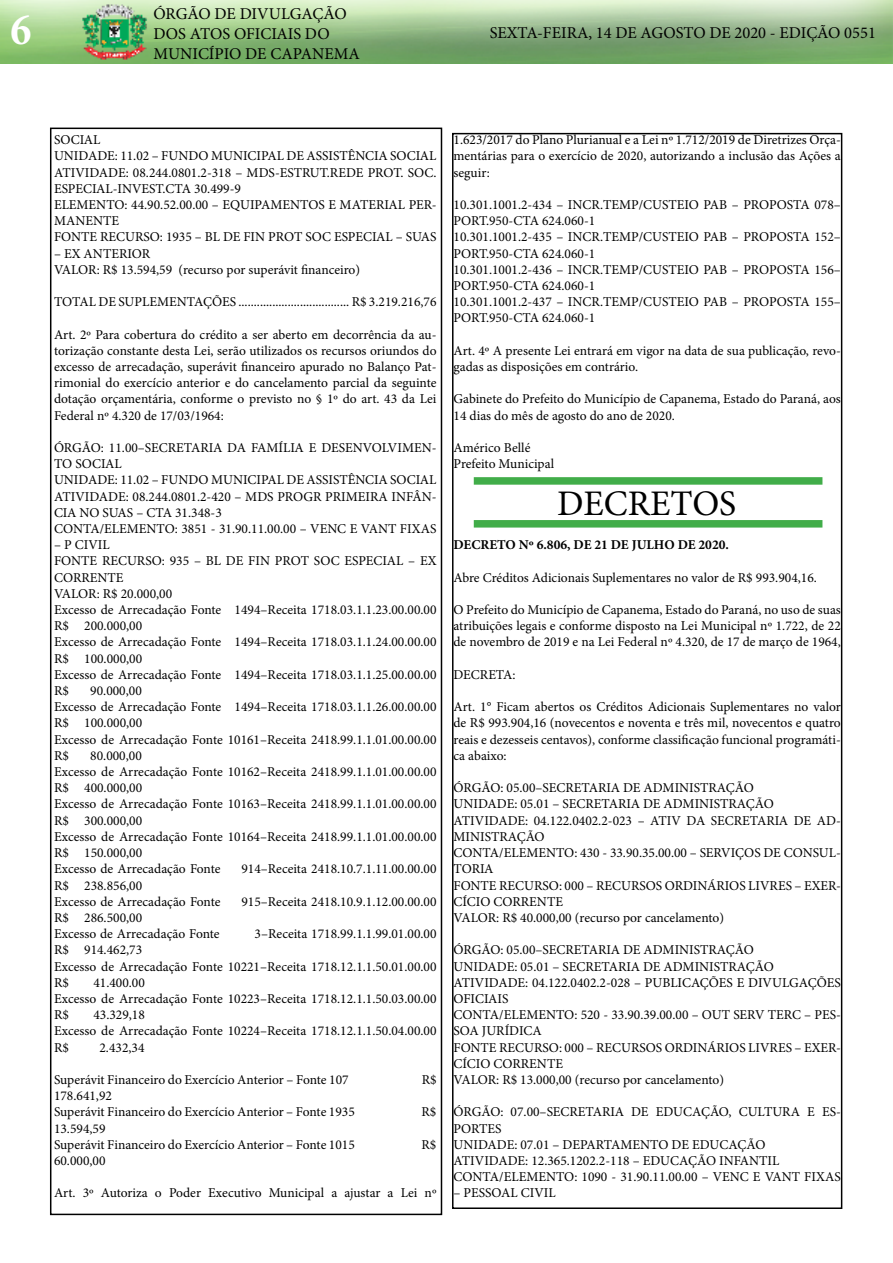
<style>
.page{position:relative;width:893px;height:1263px;background:#fff}
.page>*{position:absolute;margin:0;border:0;box-sizing:border-box;transform-origin:0 0}
.t1{font:700 condensed 45px "Minion Pro";color:#fff}
.t2{font:36px "Minion Pro";color:#000}
.t3{font:16.5px/19.8px "Minion Pro";color:#000}
.t4{font:13.5px/16.2px "Minion Pro";color:#000}
.t5{font:700 13.5px "Minion Pro";color:#000}
</style>
<div class="page">
<div style="left:50px;top:128px;width:392px;height:1087px;border:2px solid #000"></div>
<img style="left:0;top:0;width:893px;height:64px">
<div style="left:452px;top:133px;width:390px;height:1076px;border:2px solid #000"></div>
<div style="left:474px;top:477px;width:348px;height:8px;background:#41ad49"></div>
<div style="left:474px;top:520px;width:348px;height:7px;background:#41ad49"></div>
<h1 class="t1" style="left:11px;top:-1px;width:22px">6</h1>
<p class="t3" style="left:153px;top:4px;width:208px">ÓRGÃO DE DIVULGAÇÃO<br>DOS ATOS OFICIAIS DO<br>MUNICÍPIO DE CAPANEMA</p>
<p class="t3" style="left:490px;top:23px;width:388px">SEXTA-FEIRA, 14 DE AGOSTO DE 2020 - EDIÇÃO 0551</p>
<p class="t4" style="left:54px;top:132px;width:384px">SOCIAL<br>UNIDADE: 11.02 – FUNDO MUNICIPAL DE ASSISTÊNCIA SOCIAL ATIVIDADE: 08.244.0801.2-318 – MDS-ESTRUT.REDE PROT. SOC.<br>ESPECIAL-INVEST.CTA 30.499-9<br>ELEMENTO: 44.90.52.00.00 – EQUIPAMENTOS E MATERIAL PER-MANENTE<br>FONTE RECURSO: 1935 – BL DE FIN PROT SOC ESPECIAL – SUAS</p>
<p class="t4" style="left:54px;top:245px;width:308px">– EX ANTERIOR<br>VALOR: R$ 13.594,59 (recurso por superávit financeiro)</p>
<p class="t4" style="left:54px;top:294px;width:384px">TOTAL DE SUPLEMENTAÇÕES .................................... R$ 3.219.216,76</p>
<p class="t4" style="left:54px;top:326px;width:384px;text-align:justify">Art. 2º Para cobertura do crédito a ser aberto em decorrência da au&shy;torização constante desta Lei, serão utilizados os recursos oriundos do excesso de arrecadação, superávit financeiro apurado no Balanço Pat&shy;rimonial do exercício anterior e do cancelamento parcial da seguinte dotação orçamentária, conforme o previsto no § 1º do art. 43 da Lei Federal nº 4.320 de 17/03/1964:</p>
<p class="t4" style="left:54px;top:440px;width:384px">ÓRGÃO: 11.00–SECRETARIA DA FAMÍLIA E DESENVOLVIMEN-TO SOCIAL<br>UNIDADE: 11.02 – FUNDO MUNICIPAL DE ASSISTÊNCIA SOCIAL ATIVIDADE: 08.244.0801.2-420 – MDS PROGR PRIMEIRA INFÂN-CIA NO SUAS – CTA 31.348-3<br>CONTA/ELEMENTO: 3851 - 31.90.11.00.00 – VENC E VANT FIXAS</p>
<p class="t4" style="left:54px;top:537px;width:384px">– P CIVIL<br>FONTE RECURSO: 935 – BL DE FIN PROT SOC ESPECIAL – EX CORRENTE<br>VALOR: R$ 20.000,00<br>Excesso de Arrecadação Fonte 1494–Receita 1718.03.1.1.23.00.00.00<br>R$ 200.000,00<br>Excesso de Arrecadação Fonte 1494–Receita 1718.03.1.1.24.00.00.00<br>R$ 100.000,00<br>Excesso de Arrecadação Fonte 1494–Receita 1718.03.1.1.25.00.00.00<br>R$</p>
<p class="t4" style="left:54px;top:683px;width:384px;text-indent:36px">90.000,00<br>Excesso de Arrecadação Fonte 1494–Receita 1718.03.1.1.26.00.00.00<br>R$ 100.000,00<br>Excesso de Arrecadação Fonte 10161–Receita 2418.99.1.1.01.00.00.00<br>R$</p>
<p class="t4" style="left:54px;top:747px;width:384px;text-indent:36px">80.000,00<br>Excesso de Arrecadação Fonte 10162–Receita 2418.99.1.1.01.00.00.00<br>R$ 400.000,00<br>Excesso de Arrecadação Fonte 10163–Receita 2418.99.1.1.01.00.00.00<br>R$ 300.000,00<br>Excesso de Arrecadação Fonte 10164–Receita 2418.99.1.1.01.00.00.00<br>R$ 150.000,00<br>Excesso de Arrecadação Fonte</p>
<p class="t4" style="left:241px;top:861px;width:197px">914–Receita 2418.10.7.1.11.00.00.00</p>
<p class="t4" style="left:54px;top:877px;width:168px">R$ 238.856,00<br>Excesso de Arrecadação Fonte</p>
<p class="t4" style="left:241px;top:893px;width:197px">915–Receita 2418.10.9.1.12.00.00.00</p>
<p class="t4" style="left:54px;top:909px;width:167px">R$ 286.500,00<br>Excesso de Arrecadação Fonte</p>
<p class="t4" style="left:255px;top:926px;width:183px">3–Receita 1718.99.1.1.99.01.00.00</p>
<p class="t4" style="left:54px;top:942px;width:384px">R$ 914.462,73<br>Excesso de Arrecadação Fonte 10221–Receita 1718.12.1.1.50.01.00.00<br>R$</p>
<p class="t4" style="left:54px;top:974px;width:384px;text-indent:39px">41.400.00<br>Excesso de Arrecadação Fonte 10223–Receita 1718.12.1.1.50.03.00.00<br>R$</p>
<p class="t4" style="left:54px;top:1007px;width:384px;text-indent:39px">43.329,18<br>Excesso de Arrecadação Fonte 10224–Receita 1718.12.1.1.50.04.00.00<br>R$</p>
<p class="t4" style="left:100px;top:1039px;width:47px">2.432,34</p>
<p class="t4" style="left:54px;top:1071px;width:296px">Superávit Financeiro do Exercício Anterior – Fonte 107</p>
<p class="t4" style="left:422px;top:1071px;width:16px">R$</p>
<p class="t4" style="left:54px;top:1088px;width:302px">178.641,92<br>Superávit Financeiro do Exercício Anterior – Fonte 1935</p>
<p class="t4" style="left:422px;top:1104px;width:16px">R$</p>
<p class="t4" style="left:54px;top:1120px;width:302px">13.594,59<br>Superávit Financeiro do Exercício Anterior – Fonte 1015</p>
<p class="t4" style="left:422px;top:1136px;width:16px">R$</p>
<p class="t4" style="left:54px;top:1152px;width:53px">60.000,00</p>
<p class="t4" style="left:54px;top:1185px;width:384px">Art. 3º Autoriza o Poder Executivo Municipal a ajustar a Lei nº</p>
<p class="t4" style="left:453px;top:132px;width:389px;text-align:justify">1.623/2017 do Plano Plurianual e a Lei nº 1.712/2019 de Diretrizes Orça&shy;mentárias para o exercício de 2020, autorizando a inclusão das Ações a seguir:</p>
<p class="t4" style="left:453px;top:197px;width:389px">10.301.1001.2-434 – INCR.TEMP/CUSTEIO PAB – PROPOSTA 078– PORT.950-CTA 624.060-1<br>10.301.1001.2-435 – INCR.TEMP/CUSTEIO PAB – PROPOSTA 152– PORT.950-CTA 624.060-1<br>10.301.1001.2-436 – INCR.TEMP/CUSTEIO PAB – PROPOSTA 156– PORT.950-CTA 624.060-1<br>10.301.1001.2-437 – INCR.TEMP/CUSTEIO PAB – PROPOSTA 155– PORT.950-CTA 624.060-1</p>
<p class="t4" style="left:453px;top:342px;width:389px">Art. 4º A presente Lei entrará em vigor na data de sua publicação, revo&shy;gadas as disposições em contrário.</p>
<p class="t4" style="left:453px;top:391px;width:389px">Gabinete do Prefeito do Município de Capanema, Estado do Paraná, aos<br>14 dias do mês de agosto do ano de 2020.</p>
<p class="t4" style="left:453px;top:440px;width:102px">Américo Bellé<br>Prefeito Municipal</p>
<h2 class="t2" style="left:557px;top:480px;width:181px">DECRETOS</h2>
<p class="t5" style="left:453px;top:535px;width:277px">DECRETO Nº 6.806, DE 21 DE JULHO DE 2020.</p>
<p class="t4" style="left:453px;top:569px;width:365px">Abre Créditos Adicionais Suplementares no valor de R$ 993.904,16.</p>
<p class="t4" style="left:453px;top:602px;width:389px;text-align:justify">O Prefeito do Município de Capanema, Estado do Paraná, no uso de suas atribuições legais e conforme disposto na Lei Municipal nº 1.722, de 22 de novembro de 2019 e na Lei Federal nº 4.320, de 17 de março de 1964,</p>
<p class="t4" style="left:453px;top:666px;width:64px">DECRETA:</p>
<p class="t4" style="left:453px;top:699px;width:389px;text-align:justify">Art. 1° Ficam abertos os Créditos Adicionais Suplementares no valor de R$ 993.904,16 (novecentos e noventa e três mil, novecentos e quatro reais e dezesseis centavos), conforme classificação funcional programáti&shy;ca abaixo:</p>
<p class="t4" style="left:453px;top:780px;width:389px">ÓRGÃO: 05.00–SECRETARIA DE ADMINISTRAÇÃO<br>UNIDADE: 05.01 – SECRETARIA DE ADMINISTRAÇÃO ATIVIDADE: 04.122.0402.2-023 – ATIV DA SECRETARIA DE AD-MINISTRAÇÃO<br>CONTA/ELEMENTO: 430 - 33.90.35.00.00 – SERVIÇOS DE CONSUL-TORIA<br>FONTE RECURSO: 000 – RECURSOS ORDINÁRIOS LIVRES – EXER-CÍCIO CORRENTE<br>VALOR: R$ 40.000,00 (recurso por cancelamento)</p>
<p class="t4" style="left:453px;top:942px;width:389px">ÓRGÃO: 05.00–SECRETARIA DE ADMINISTRAÇÃO<br>UNIDADE: 05.01 – SECRETARIA DE ADMINISTRAÇÃO ATIVIDADE: 04.122.0402.2-028 – PUBLICAÇÕES E DIVULGAÇÕES OFICIAIS<br>CONTA/ELEMENTO: 520 - 33.90.39.00.00 – OUT SERV TERC – PES-SOA JURÍDICA<br>FONTE RECURSO: 000 – RECURSOS ORDINÁRIOS LIVRES – EXER-CÍCIO CORRENTE<br>VALOR: R$ 13.000,00 (recurso por cancelamento)</p>
<p class="t4" style="left:453px;top:1104px;width:389px">ÓRGÃO: 07.00–SECRETARIA DE EDUCAÇÃO, CULTURA E ES-PORTES<br>UNIDADE: 07.01 – DEPARTAMENTO DE EDUCAÇÃO ATIVIDADE: 12.365.1202.2-118 – EDUCAÇÃO INFANTIL CONTA/ELEMENTO: 1090 - 31.90.11.00.00 – VENC E VANT FIXAS</p>
<p class="t4" style="left:453px;top:1185px;width:104px">– PESSOAL CIVIL</p>
</div>
